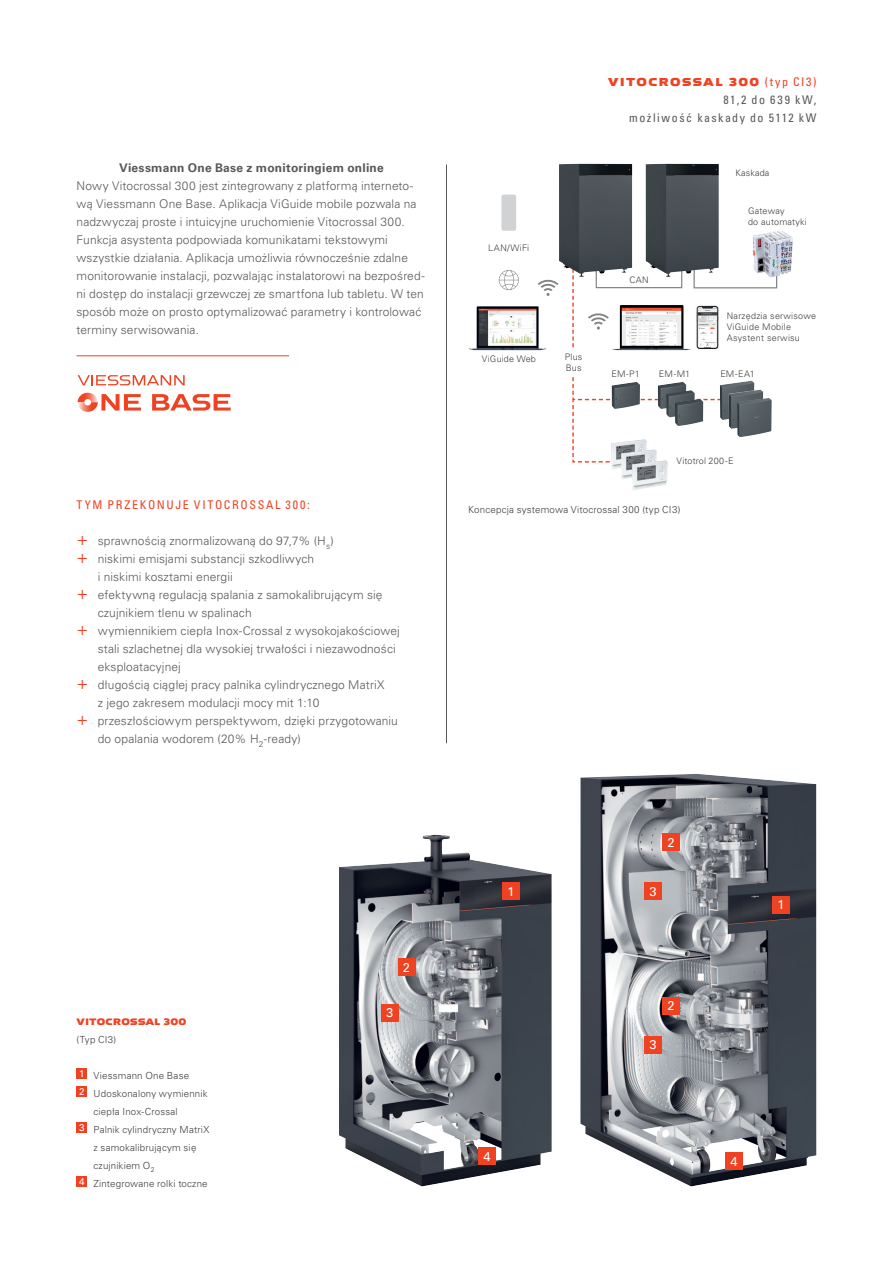
<style>
.page{position:relative;width:893px;height:1263px;background:#fff}
.page>*{position:absolute;margin:0;border:0;box-sizing:border-box;transform-origin:0 0}
.cf_Illustrationen_Zi{font:12.75px "Univers LTCYR 55 Roman";color:#fff}
.Copy___Univers_Light{font:300 12px/18px "Univers LTCYR 45";letter-spacing:.01em;color:#57585a}
.Zwischenheadline___U{font:700 12px "Univers LTCYR 65";letter-spacing:.02em;color:#57585a}
.Kopfzeile___Univers{font:condensed 12px "Univers LTCYR 57";letter-spacing:.125em;color:#57585a}
.Headline_Vorteilstex{font:condensed 12px "Univers LTCYR 57";letter-spacing:.14em;color:#ef4222}
.Kopfzeile___Univers-2{font:700 12px "Viessmann Wide";letter-spacing:.11em;color:#ef4222}
.Illustration_Legende{font:300 9.75px/18px "Univers LTCYR 45";letter-spacing:.015em;color:#3e3e3f}
.Bildunterschriften{font:300 9.75px "Univers LTCYR 45";letter-spacing:.02em;color:#3e3e3f}
.Illustration_Legende-2{font:700 9.75px "Viessmann Wide";letter-spacing:.02em;color:#ef4222}
.t1{font:9.75px "Univers LTCYR 55 Roman";color:#fff}
.t2{font:300 9px/10.8px "Univers LTCYR 45";letter-spacing:.025em;color:#3e3e3f}
.s1{font-size:18px;color:#ef4222}
.s2{font-family:"Univers LTCYR 57";font-weight:400;font-stretch:condensed}
</style>
<div class="page">
<hr style="left:446px;top:164px;width:1px;height:579px;background:#57585a">
<div style="left:77px;top:1068px;width:10px;height:11px;background:#ef4222"></div>
<div style="left:77px;top:1086px;width:10px;height:11px;background:#ef4222"></div>
<div style="left:77px;top:1122px;width:10px;height:11px;background:#ef4222"></div>
<div style="left:77px;top:1176px;width:10px;height:11px;background:#ef4222"></div>
<svg style="left:78px;top:375px;width:107px;height:10px"></svg>
<svg style="left:102px;top:394px;width:39px;height:17px"></svg>
<svg style="left:152px;top:394px;width:79px;height:17px"></svg>
<img style="left:78px;top:393px;width:20px;height:19px">
<hr style="left:77px;top:356px;width:212px;height:1px;background:#ef4222">
<img style="left:339px;top:835px;width:213px;height:351px">
<img style="left:580px;top:774px;width:236px;height:412px">
<div style="left:503px;top:882px;width:17px;height:18px;background:#ef4222"></div>
<div style="left:773px;top:896px;width:17px;height:17px;background:#ef4222"></div>
<div style="left:398px;top:959px;width:17px;height:17px;background:#ef4222"></div>
<div style="left:662px;top:833px;width:17px;height:17px;background:#ef4222"></div>
<div style="left:662px;top:997px;width:17px;height:17px;background:#ef4222"></div>
<div style="left:645px;top:882px;width:17px;height:18px;background:#ef4222"></div>
<div style="left:645px;top:1036px;width:17px;height:17px;background:#ef4222"></div>
<div style="left:381px;top:1004px;width:17px;height:17px;background:#ef4222"></div>
<div style="left:478px;top:1148px;width:17px;height:17px;background:#ef4222"></div>
<div style="left:725px;top:1152px;width:17px;height:18px;background:#ef4222"></div>
<svg style="left:499px;top:270px;width:20px;height:20px"></svg>
<svg style="left:537px;top:279px;width:22px;height:17px"></svg>
<img style="left:752px;top:231px;width:41px;height:45px">
<svg style="left:572px;top:262px;width:206px;height:201px"></svg>
<img style="left:611px;top:439px;width:36px;height:30px">
<img style="left:621px;top:449px;width:36px;height:30px">
<img style="left:632px;top:460px;width:36px;height:30px">
<div style="left:501px;top:195px;width:15px;height:36px;background:#d1d2d4;border-radius:2px"></div>
<img style="left:695px;top:305px;width:24px;height:46px">
<img style="left:469px;top:306px;width:77px;height:45px">
<img style="left:612px;top:306px;width:79px;height:45px">
<img style="left:720px;top:381px;width:34px;height:39px">
<img style="left:729px;top:389px;width:34px;height:40px">
<img style="left:737px;top:398px;width:35px;height:39px">
<img style="left:612px;top:382px;width:28px;height:27px">
<img style="left:658px;top:382px;width:28px;height:27px">
<img style="left:666px;top:390px;width:29px;height:27px">
<img style="left:675px;top:399px;width:28px;height:27px">
<img style="left:559px;top:164px;width:73px;height:113px">
<img style="left:646px;top:164px;width:73px;height:113px">
<p class="Zwischenheadline___U" style="left:119px;top:160px;width:266px">Viessmann One Base z monitoringiem online</p>
<p class="Copy___Univers_Light" style="left:77px;top:177px;width:350px">Nowy Vitocrossal 300 jest zintegrowany z platformą interneto&shy;wą Viessmann One Base. Aplikacja ViGuide mobile pozwala na nadzwyczaj proste i intuicyjne uruchomienie Vitocrossal 300.<br>Funkcja asystenta podpowiada komunikatami tekstowymi wszystkie działania. Aplikacja umożliwia równocześnie zdalne monitorowanie instalacji, pozwalając instalatorowi na bezpośred&shy;ni dostęp do instalacji grzewczej ze smartfona lub tabletu. W ten sposób może on prosto optymalizować parametry i kontrolować terminy serwisowania.</p>
<p class="Headline_Vorteilstex" style="left:77px;top:497px;width:235px">TYM PRZEKONUJE VITOCROSSAL 300:</p>
<p class="Copy___Univers_Light" style="left:77px;top:532px;width:259px"><span class="s1">+</span> sprawnością znormalizowaną do 97,7% (H<sub>s</sub>)</p>
<p class="Copy___Univers_Light" style="left:98px;top:550px;width:218px;text-indent:-21px"><span class="s1">+</span> niskimi emisjami substancji szkodliwych i niskimi kosztami energii</p>
<p class="Copy___Univers_Light" style="left:98px;top:586px;width:286px;text-indent:-21px"><span class="s1">+</span> efektywną regulacją spalania z samokalibrującym się czujnikiem tlenu w spalinach</p>
<p class="Copy___Univers_Light" style="left:98px;top:622px;width:303px;text-indent:-21px"><span class="s1">+</span> wymiennikiem ciepła Inox-Crossal z wysokojakościowej stali szlachetnej dla wysokiej trwałości i niezawodności eksploatacyjnej</p>
<p class="Copy___Univers_Light" style="left:98px;top:676px;width:288px;text-indent:-21px"><span class="s1">+</span> długością ciągłej pracy palnika cylindrycznego MatriX z jego zakresem modulacji mocy mit 1:10</p>
<p class="Copy___Univers_Light" style="left:98px;top:712px;width:302px;text-indent:-21px"><span class="s1">+</span> przeszłościowym perspektywom, dzięki przygotowaniu do opalania wodorem (20% H<sub>2</sub>-ready)</p>
<p class="Illustration_Legende-2" style="left:77px;top:1015px;width:111px">VITOCROSSAL 300</p>
<p class="Illustration_Legende" style="left:77px;top:1030px;width:41px">(Typ CI3)</p>
<p class="t1" style="left:79px;top:1066px;width:7px">1</p>
<p class="Illustration_Legende" style="left:94px;top:1066px;width:97px">Viessmann One Base</p>
<p class="t1" style="left:79px;top:1084px;width:7px">2</p>
<p class="Illustration_Legende" style="left:94px;top:1084px;width:116px">Udoskonalony wymiennik ciepła Inox-Crossal</p>
<p class="t1" style="left:79px;top:1120px;width:7px">3</p>
<p class="Illustration_Legende" style="left:94px;top:1120px;width:117px">Palnik cylindryczny MatriX z samokalibrującym się czujnikiem O<sub>2</sub></p>
<p class="t1" style="left:79px;top:1174px;width:7px">4</p>
<p class="Illustration_Legende" style="left:94px;top:1174px;width:116px">Zintegrowane rolki toczne</p>
<p class="cf_Illustrationen_Zi" style="left:403px;top:958px;width:9px">2</p>
<p class="cf_Illustrationen_Zi" style="left:386px;top:1004px;width:9px">3</p>
<p class="Kopfzeile___Univers-2" style="left:608px;top:74px;width:210px">VITOCROSSAL 300 <span class="s2">(typ CI3)</span></p>
<p class="Kopfzeile___Univers" style="left:723px;top:92px;width:95px">81,2 do 639 kW,</p>
<p class="Kopfzeile___Univers" style="left:629px;top:110px;width:189px">możliwość kaskady do 5112 kW</p>
<p class="t2" style="left:735px;top:167px;width:36px">Kaskada</p>
<p class="t2" style="left:488px;top:243px;width:42px">LAN/WiFi</p>
<p class="t2" style="left:482px;top:353px;width:56px">ViGuide Web</p>
<p class="t2" style="left:565px;top:351px;width:19px">Plus<br>Bus</p>
<p class="t2" style="left:629px;top:274px;width:21px">CAN</p>
<p class="t2" style="left:611px;top:368px;width:30px">EM-P1</p>
<p class="t2" style="left:659px;top:368px;width:33px">EM-M1</p>
<p class="t2" style="left:748px;top:205px;width:60px">Gateway<br>do automatyki</p>
<p class="t2" style="left:727px;top:310px;width:91px">Narzędzia serwisowe<br>ViGuide Mobile<br>Asystent serwisu</p>
<p class="t2" style="left:720px;top:368px;width:36px">EM-EA1</p>
<p class="t2" style="left:677px;top:456px;width:58px">Vitotrol 200-E</p>
<p class="Bildunterschriften" style="left:468px;top:503px;width:214px">Koncepcja systemowa Vitocrossal 300 (typ CI3)</p>
<p class="cf_Illustrationen_Zi" style="left:508px;top:882px;width:9px">1</p>
<p class="cf_Illustrationen_Zi" style="left:483px;top:1147px;width:9px">4</p>
<p class="cf_Illustrationen_Zi" style="left:667px;top:833px;width:9px">2</p>
<p class="cf_Illustrationen_Zi" style="left:650px;top:882px;width:9px">3</p>
<p class="cf_Illustrationen_Zi" style="left:650px;top:1036px;width:9px">3</p>
<p class="cf_Illustrationen_Zi" style="left:667px;top:997px;width:9px">2</p>
<p class="cf_Illustrationen_Zi" style="left:778px;top:896px;width:9px">1</p>
<p class="cf_Illustrationen_Zi" style="left:730px;top:1152px;width:9px">4</p>
</div>
